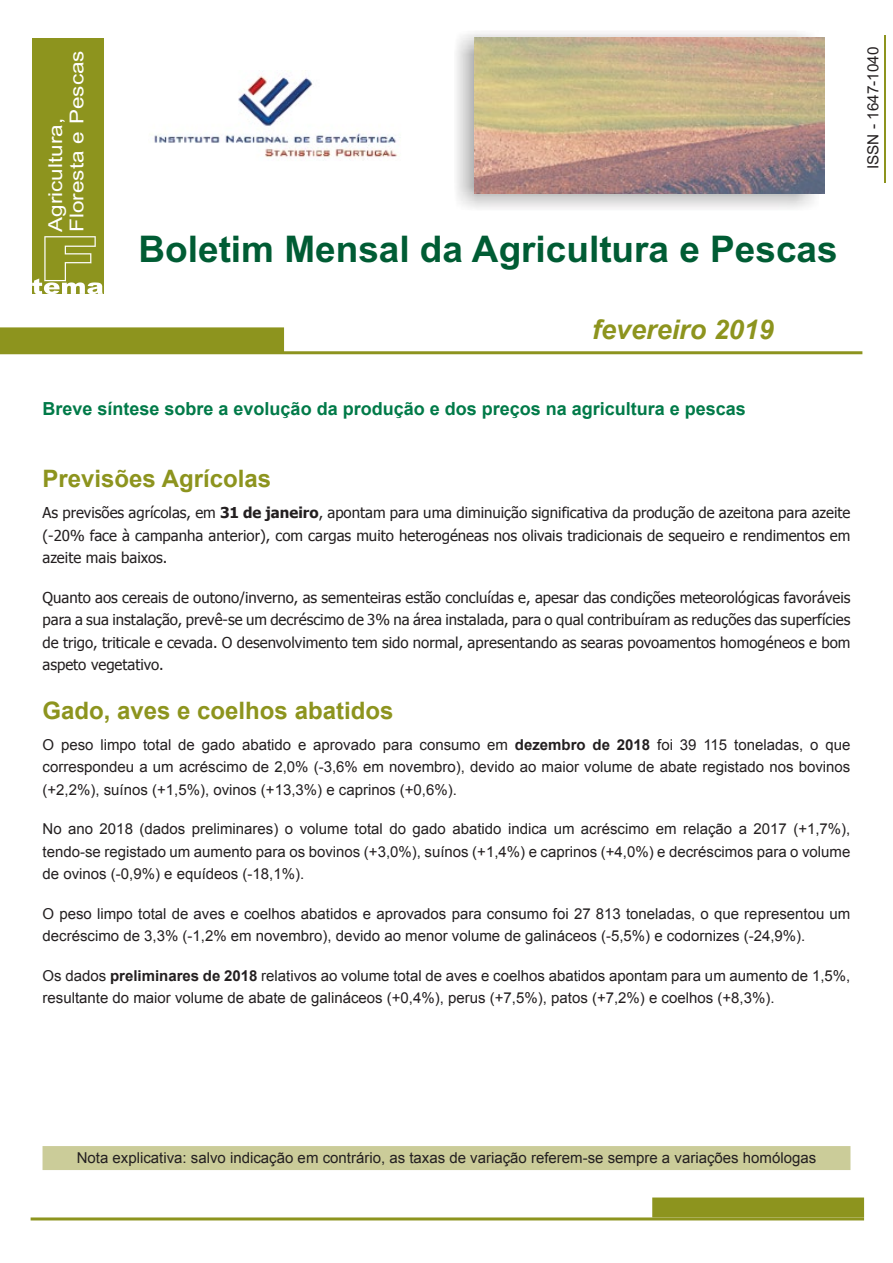
<style>
.page{position:relative;width:893px;height:1263px;background:#fff}
.page>*{position:absolute;margin:0;border:0;box-sizing:border-box;transform-origin:0 0}
.t1{font:700 36.75px "Arial";color:#005c34}
.t2{font:italic 700 27px "Arial";color:#8d941e}
.t3{font:700 24px "Arial";color:#8d941e}
.t4{font:19.2px/21.5px "Arial";color:#fff;scale:1.17 1}
.t5{font:700 18px "Arial";color:#007a48}
.t6{font:15.45px "Arial";color:#231f20}
.t7{font:15px/22.5px "Arial";color:#231f20;text-align:justify}
.t8{font:15px/22.5px "Tahoma";color:#231f20;text-align:justify}
.s1{font-weight:700}
</style>
<div class="page">
<hr style="left:885px;top:35px;width:1px;height:148px;background:#8d941e">
<img style="left:456px;top:33px;width:359px;height:176px">
<img style="left:475px;top:37px;width:349px;height:157px">
<div style="left:32px;top:38px;width:72px;height:256px;background:#8d941e"></div>
<svg style="left:32px;top:236px;width:71px;height:58px"></svg>
<img style="left:154px;top:71px;width:244px;height:89px">
<div style="left:653px;top:1198px;width:210px;height:19px;background:#8d941e"></div>
<div style="left:652px;top:1197px;width:212px;height:20px;border:2px solid #8d941e"></div>
<hr style="left:31px;top:1217px;width:833px;height:3px;background:#8d941e">
<div style="left:0;top:327px;width:284px;height:24px;background:#8d941e"></div>
<hr style="left:0;top:351px;width:862px;height:3px;background:#8d941e">
<div style="left:43px;top:1146px;width:807px;height:24px;background:#cbcc99"></div>
<p class="t4" style="left:47px;top:232px;width:156px;rotate:-90deg">Agricultura,<br>Floresta e Pescas</p>
<h1 class="t1" style="left:139px;top:225px;width:701px">Boletim Mensal da Agricultura e Pescas</h1>
<h2 class="t2" style="left:592px;top:311px;width:183px">fevereiro 2019</h2>
<p class="t6" style="left:863px;top:169px;width:124px;rotate:-90deg">ISSN - 1647-1040</p>
<p class="t5" style="left:43px;top:397px;width:705px">Breve síntese sobre a evolução da produção e dos preços na agricultura e pescas</p>
<h3 class="t3" style="left:43px;top:463px;width:230px">Previsões Agrícolas</h3>
<p class="t8" style="left:43px;top:501px;width:809px">As previsões agrícolas, em <span class="s1">31 de janeiro</span>, apontam para uma diminuição significativa da produção de azeitona para azeite (-20% face à campanha anterior), com cargas muito heterogéneas nos olivais tradicionais de sequeiro e rendimentos em azeite mais baixos.</p>
<p class="t8" style="left:43px;top:585px;width:809px">Quanto aos cereais de outono/inverno, as sementeiras estão concluídas e, apesar das condições meteorológicas favoráveis para a sua instalação, prevê-se um decréscimo de 3% na área instalada, para o qual contribuíram as reduções das superfícies de trigo, triticale e cevada. O desenvolvimento tem sido normal, apresentando as searas povoamentos homogéneos e bom aspeto vegetativo.</p>
<h3 class="t3" style="left:43px;top:694px;width:352px">Gado, aves e coelhos abatidos</h3>
<p class="t7" style="left:43px;top:733px;width:809px">O peso limpo total de gado abatido e aprovado para consumo em <span class="s1">dezembro de 2018</span> foi 39 115 toneladas, o que correspondeu a um acréscimo de 2,0% (-3,6% em novembro), devido ao maior volume de abate registado nos bovinos (+2,2%), suínos (+1,5%), ovinos (+13,3%) e caprinos (+0,6%).</p>
<p class="t7" style="left:43px;top:818px;width:809px">No ano 2018 (dados preliminares) o volume total do gado abatido indica um acréscimo em relação a 2017 (+1,7%), tendo-se registado um aumento para os bovinos (+3,0%), suínos (+1,4%) e caprinos (+4,0%) e decréscimos para o volume de ovinos (-0,9%) e equídeos (-18,1%).</p>
<p class="t7" style="left:43px;top:902px;width:809px">O peso limpo total de aves e coelhos abatidos e aprovados para consumo foi 27 813 toneladas, o que representou um decréscimo de 3,3% (-1,2% em novembro), devido ao menor volume de galináceos (-5,5%) e codornizes (-24,9%).</p>
<p class="t7" style="left:43px;top:964px;width:809px">Os dados <span class="s1">preliminares de 2018</span> relativos ao volume total de aves e coelhos abatidos apontam para um aumento de 1,5%, resultante do maior volume de abate de galináceos (+0,4%), perus (+7,5%), patos (+7,2%) e coelhos (+8,3%).</p>
<p class="t7" style="left:77px;top:1147px;width:741px">Nota explicativa: salvo indicação em contrário, as taxas de variação referem-se sempre a variações homólogas</p>
</div>
